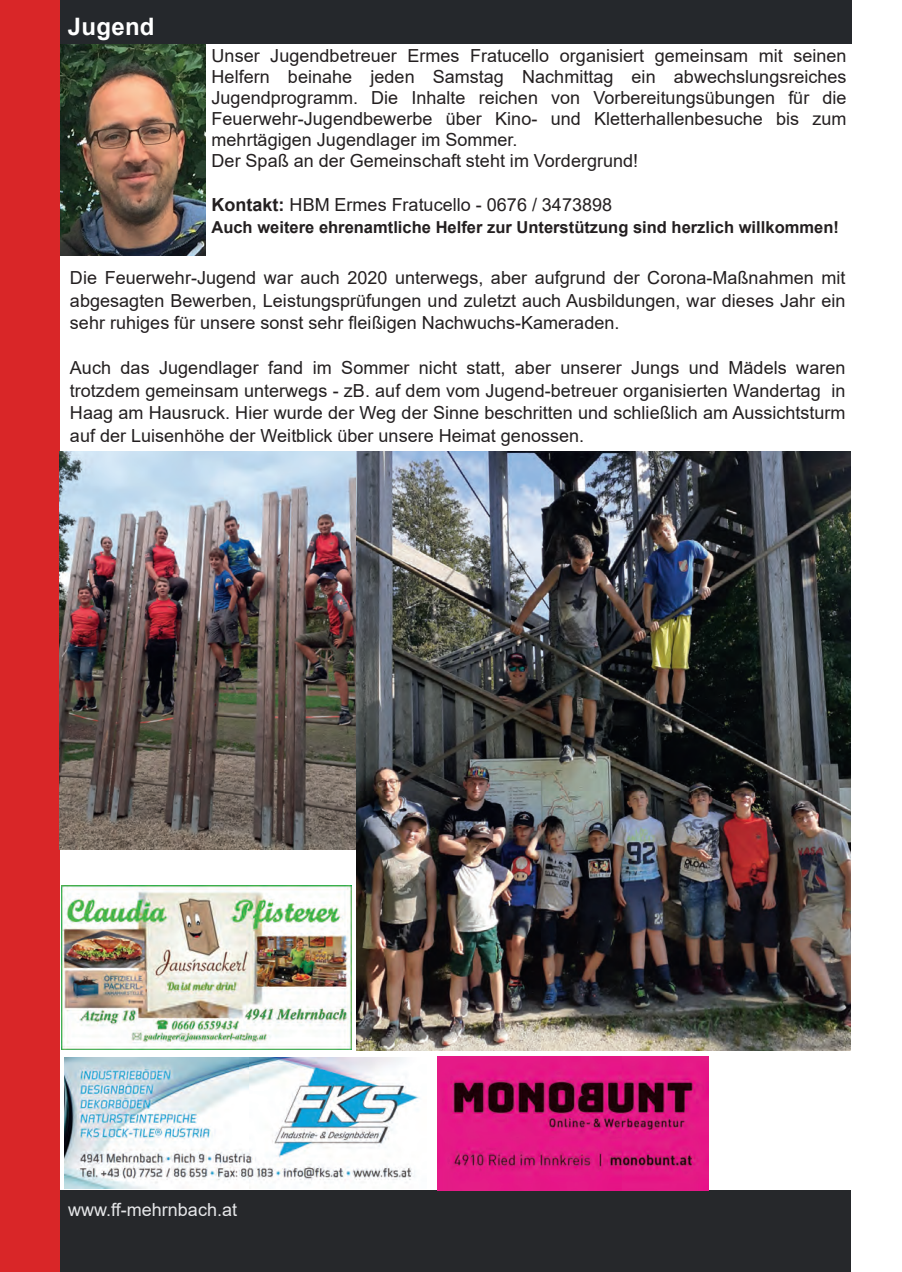
<style>
.page{position:relative;width:902px;height:1272px;background:#fff}
.page>*{position:absolute;margin:0;border:0;box-sizing:border-box;transform-origin:0 0}
.t1{font:700 24px "Arial";letter-spacing:.01em;color:#fff}
.t2{font:18px/21px "Arial";color:#231f20;text-align:justify}
.t3{font:18px "Arial";color:#e6e7e9}
.t4{font:700 16.5px "Arial";color:#231f20}
.s1{font-weight:700}
</style>
<div class="page">
<div style="left:60px;top:1190px;width:790px;height:81px;background:#26282b"></div>
<img style="left:62px;top:885px;width:289px;height:164px">
<img style="left:65px;top:1057px;width:355px;height:131px">
<img style="left:437px;top:1056px;width:271px;height:133px">
<img style="left:59px;top:44px;width:146px;height:211px">
<div style="left:59px;top:0;width:793px;height:44px;background:#25282c"></div>
<div style="left:0;top:0;width:59px;height:1271px;background:#d92628"></div>
<img style="left:60px;top:452px;width:297px;height:397px">
<img style="left:357px;top:451px;width:493px;height:599px">
<h1 class="t1" style="left:68px;top:13px;width:88px">Jugend</h1>
<p class="t2" style="left:211px;top:45px;width:636px;text-align:left">Unser Jugendbetreuer Ermes Fratucello organisiert gemeinsam mit seinen Helfern beinahe jeden Samstag Nachmittag ein abwechslungsreiches Jugendprogramm. Die Inhalte reichen von Vorbereitungsübungen für die Feuerwehr-Jugendbewerbe über Kino- und Kletterhallenbesuche bis zum mehrtägigen Jugendlager im Sommer.<br>Der Spaß an der Gemeinschaft steht im Vordergrund!</p>
<p class="t2" style="left:211px;top:194px;width:402px"><span class="s1">Kontakt:</span> HBM Ermes Fratucello - 0676 / 3473898</p>
<p class="t4" style="left:211px;top:218px;width:628px">Auch weitere ehrenamtliche Helfer zur Unterstützung sind herzlich willkommen!</p>
<p class="t2" style="left:70px;top:267px;width:777px;line-height:22.5px">Die Feuerwehr-Jugend war auch 2020 unterwegs, aber aufgrund der Corona-Maßnahmen mit abgesagten Bewerben, Leistungsprüfungen und zuletzt auch Ausbildungen, war dieses Jahr ein sehr ruhiges für unsere sonst sehr fleißigen Nachwuchs-Kameraden.</p>
<p class="t2" style="left:70px;top:357px;width:777px;line-height:22.5px">Auch das Jugendlager fand im Sommer nicht statt, aber unserer Jungs und Mädels waren trotzdem gemeinsam unterwegs - zB. auf dem vom Jugend-betreuer organisierten Wandertag in Haag am Hausruck. Hier wurde der Weg der Sinne beschritten und schließlich am Aussichtsturm auf der Luisenhöhe der Weitblick über unsere Heimat genossen.</p>
<p class="t3" style="left:68px;top:1199px;width:170px">www.ff-mehrnbach.at</p>
</div>
